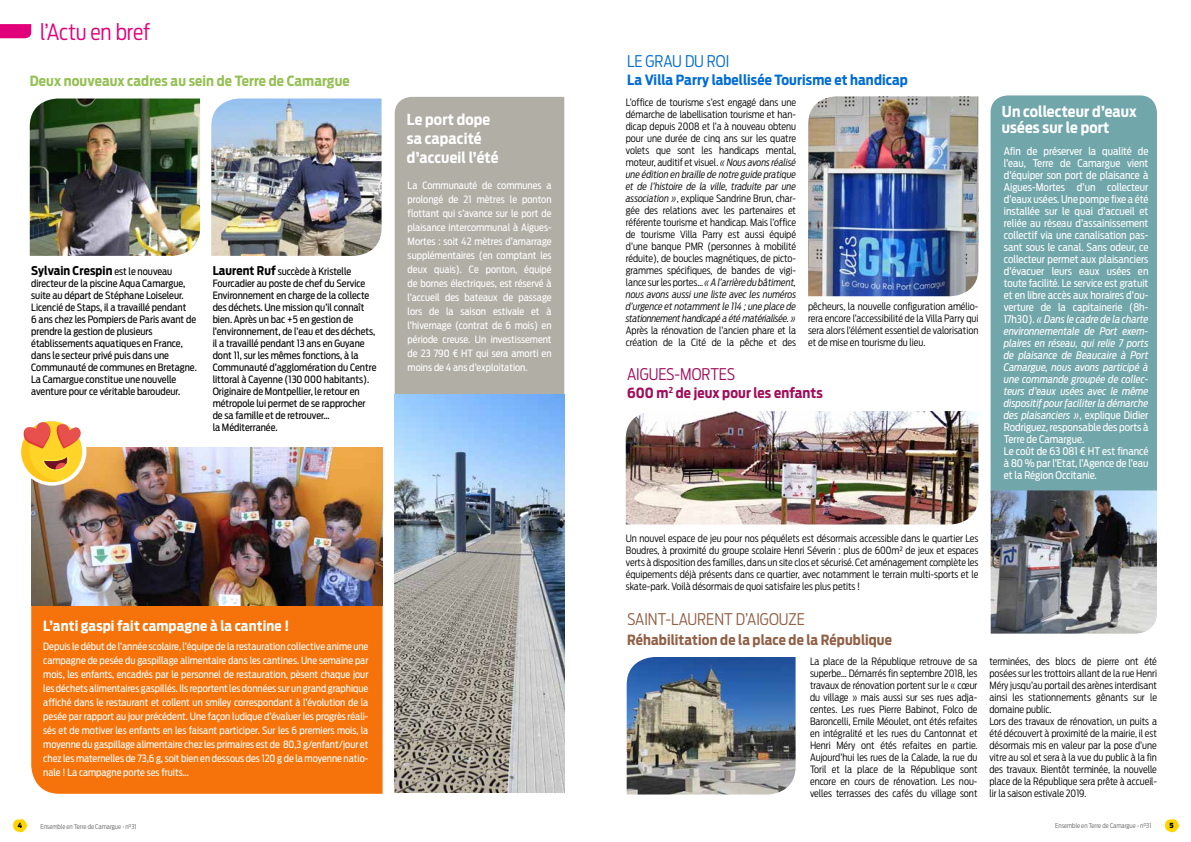
<style>
.page{position:relative;width:1191px;height:842px;background:#fff}
.page>*{position:absolute;margin:0;border:0;box-sizing:border-box;transform-origin:0 0}
.t1{font:300 22px "Antenna Cond";letter-spacing:-.01em;color:#e2007a}
.t2{font:300 16px "Antenna Cond";color:#916045}
.t3{font:300 16px "Antenna Cond";color:#a10d59}
.t4{font:300 16px "Antenna Cond";letter-spacing:-.005em;color:#006cd5}
.t5{font:700 15px/19px "Antenna Cond";letter-spacing:.01em;color:#fff}
.t6{font:700 14px "Antenna Cond";letter-spacing:.01em;color:#95c154}
.t7{font:700 14px "Antenna Cond";letter-spacing:.01em;color:#006cd5}
.t8{font:700 14px "Antenna Cond";letter-spacing:.01em;color:#916045}
.t9{font:700 14px "Antenna Cond";letter-spacing:.01em;color:#fff}
.t10{font:700 14px "Antenna Cond";letter-spacing:.01em;color:#a10d59}
.t11{font:700 12px "Antenna Cond";letter-spacing:.01em;color:#000}
.t12{font:10.5px/12px "Antenna Cond";color:#fff}
.t13{font:300 10px/12px "Antenna Cond";color:#000;text-align:justify}
.t14{font:10px/14px "Antenna Cond";color:#fff;text-align:justify}
.t15{font:10px/12px "Antenna Cond";color:#000}
.t16{font:900 7px "Antenna Cond";color:#000}
.t17{font:300 6.5px "Antenna Cond";color:#646567}
.s1{font-weight:400;font-size:10px}
.s2{font-weight:700;font-size:12px}
.s3{font-style:italic}
</style>
<div class="page">
<svg style="left:13px;top:819px;width:14px;height:14px"></svg>
<svg style="left:1164px;top:819px;width:15px;height:14px"></svg>
<div style="left:395px;top:97px;width:169px;height:297px;background:#b1aea5"></div>
<div style="left:990px;top:95px;width:167px;height:395px;background:#71a6ab"></div>
<svg style="left:0;top:24px;width:31px;height:14px"></svg>
<img style="left:990px;top:490px;width:167px;height:144px">
<img style="left:626px;top:411px;width:352px;height:113px">
<img style="left:626px;top:657px;width:169px;height:137px">
<img style="left:30px;top:99px;width:170px;height:157px">
<img style="left:211px;top:99px;width:170px;height:157px">
<img style="left:808px;top:96px;width:170px;height:200px">
<img style="left:395px;top:394px;width:169px;height:398px">
<div style="left:31px;top:606px;width:351px;height:188px;background:#f5730a"></div>
<img style="left:31px;top:447px;width:351px;height:159px">
<div style="left:18px;top:417px;width:68px;height:69px;background:#fff;border-radius:50%"></div>
<svg style="left:21px;top:421px;width:62px;height:61px"></svg>
<h1 class="t1" style="left:40px;top:18px;width:111px">l’Actu en bref</h1>
<h2 class="t4" style="left:627px;top:51px;width:104px">LE GRAU DU ROI</h2>
<h3 class="t6" style="left:30px;top:72px;width:321px">Deux nouveaux cadres au sein de Terre de Camargue</h3>
<h3 class="t7" style="left:627px;top:71px;width:282px">La Villa Parry labellisée Tourisme et handicap</h3>
<p class="t11" style="left:31px;top:263px;width:143px">Sylvain Crespin <span class="s1">est le nouveau</span></p>
<p class="t15" style="left:31px;top:277px;width:167px">directeur de la piscine Aqua Camargue, suite au départ de Stéphane Loiseleur.<br>Licencié de Staps, il a travaillé pendant<br>6 ans chez les Pompiers de Paris avant de prendre la gestion de plusieurs établissements aquatiques en France, dans le secteur privé puis dans une Communauté de communes en Bretagne.<br>La Camargue constitue une nouvelle aventure pour ce véritable baroudeur.</p>
<p class="t15" style="left:213px;top:265px;width:165px"><span class="s2">Laurent Ruf</span> succède à Kristelle Fourcadier au poste de chef du Service Environnement en charge de la collecte des déchets. Une mission qu’il connaît bien. Après un bac +5 en gestion de l’environnement, de l’eau et des déchets, il a travaillé pendant 13 ans en Guyane dont 11, sur les mêmes fonctions, à la Communauté d’agglomération du Centre littoral à Cayenne (130 000 habitants).<br>Originaire de Montpellier, le retour en métropole lui permet de se rapprocher de sa famille et de retrouver…<br>la Méditerranée.</p>
<h3 class="t5" style="left:407px;top:110px;width:93px">Le port dope sa capacité d’accueil l’été</h3>
<p class="t14" style="left:407px;top:179px;width:145px">La Communauté de communes a prolongé de 21 mètres le ponton flottant qui s’avance sur le port de plaisance intercommunal à Aigues-Mortes : soit 42 mètres d’amarrage supplémentaires (en comptant les deux quais). Ce ponton, équipé de bornes électriques, est réservé à l’accueil des bateaux de passage lors de la saison estivale et à l’hivernage (contrat de 6 mois) en période creuse. Un investissement de 23 790 € HT qui sera amorti en moins de 4 ans d’exploitation.</p>
<p class="t13" style="left:626px;top:96px;width:172px">L’office de tourisme s’est engagé dans une démarche de labellisation tourisme et han&shy;dicap depuis 2008 et l’a à nouveau obtenu pour une durée de cinq ans sur les quatre volets que sont les handicaps mental, moteur, auditif et visuel. <span class="s3">« Nous avons réalisé une édition en braille de notre guide pratique et de l’histoire de la ville, traduite par une association »</span>, explique Sandrine Brun, char&shy;gée des relations avec les partenaires et référente tourisme et handicap. Mais l’office de tourisme Villa Parry est aussi équipé d’une banque PMR (personnes à mobilité réduite), de boucles magnétiques, de picto&shy;grammes spécifiques, de bandes de vigi&shy;lance sur les portes… <span class="s3">« A l’arrière du bâtiment, nous avons aussi une liste avec les numéros d’urgence et notamment le 114 ; une place de stationnement handicapé a été matérialisée. »</span></p>
<p class="t13" style="left:626px;top:324px;width:172px">Après la rénovation de l’ancien phare et la création de la Cité de la pêche et des</p>
<h2 class="t3" style="left:627px;top:364px;width:110px">AIGUES-MORTES</h2>
<p class="t13" style="left:808px;top:300px;width:172px">pêcheurs, la nouvelle configuration amélio&shy;rera encore l’accessibilité de la Villa Parry qui sera alors l’élément essentiel de valorisation et de mise en tourisme du lieu.</p>
<h3 class="t10" style="left:627px;top:384px;width:197px">600 m<sup>2</sup> de jeux pour les enfants</h3>
<h3 class="t5" style="left:1001px;top:104px;width:136px;line-height:16px">Un collecteur d’eaux usées sur le port</h3>
<p class="t12" style="left:1003px;top:145px;width:146px">Afin de préserver la qualité de l’eau, Terre de Camargue vient d’équiper son port de plaisance à<br>Aigues-Mortes d’un collecteur d’eaux usées. Une pompe fixe a été installée sur le quai d’accueil et reliée au réseau d’assainissement collectif via une canalisation pas&shy;sant sous le canal. Sans odeur, ce collecteur permet aux plaisanciers d’évacuer leurs eaux usées en toute facilité. Le service est gratuit et en libre accès aux horaires d’ou&shy;verture de la capitainerie (8h-<br>17h30). <span class="s3">« Dans le cadre de la charte environnementale de Port exem&shy;plaires en réseau, qui relie 7 ports de plaisance de Beaucaire à Port<br>Camargue, nous avons participé à une commande groupée de collec&shy;teurs d’eaux usées avec le même dispositif pour faciliter la démarche des plaisanciers »</span>, explique Didier<br>Rodriguez, responsable des ports à<br>Terre de Camargue.<br>Le coût de 63 081 € HT est financé à 80 % par l’Etat, l’Agence de l’eau et la Région Occitanie.</p>
<h3 class="t9" style="left:43px;top:617px;width:247px">L’anti gaspi fait campagne à la cantine !</h3>
<p class="t14" style="left:43px;top:639px;width:327px">Depuis le début de l’année scolaire, l’équipe de la restauration collective anime une campagne de pesée du gaspillage alimentaire dans les cantines. Une semaine par mois, les enfants, encadrés par le personnel de restauration, pèsent chaque jour les déchets alimentaires gaspillés. Ils reportent les données sur un grand graphique affiché dans le restaurant et collent un smiley correspondant à l’évolution de la pesée par rapport au jour précédent. Une façon ludique d’évaluer les progrès réali&shy;sés et de motiver les enfants en les faisant participer. Sur les 6 premiers mois, la moyenne du gaspillage alimentaire chez les primaires est de 80,3 g/enfant/jour et chez les maternelles de 73,6 g, soit bien en dessous des 120 g de la moyenne natio&shy;nale ! La campagne porte ses fruits…</p>
<p class="t13" style="left:626px;top:533px;width:354px">Un nouvel espace de jeu pour nos péquélets est désormais accessible dans le quartier Les Boudres, à proximité du groupe scolaire Henri Séverin : plus de 600m² de jeux et espaces verts à disposition des familles, dans un site clos et sécurisé. Cet aménagement complète les équipements déjà présents dans ce quartier, avec notamment le terrain multi-sports et le skate-park. Voilà désormais de quoi satisfaire les plus petits !</p>
<h2 class="t2" style="left:627px;top:610px;width:179px">SAINT-LAURENT D’AIGOUZE</h2>
<h3 class="t8" style="left:627px;top:632px;width:266px">Réhabilitation de la place de la République</h3>
<p class="t13" style="left:810px;top:655px;width:169px">La place de la République retrouve de sa superbe… Démarrés fin septembre 2018, les travaux de rénovation portent sur le « cœur du village » mais aussi sur ses rues adja&shy;centes. Les rues Pierre Babinot, Folco de Baroncelli, Emile Méoulet, ont étés refaites en intégralité et les rues du Cantonnat et Henri Méry ont étés refaites en partie.<br>Aujourd’hui les rues de la Calade, la rue du Toril et la place de la République sont encore en cours de rénovation. Les nou&shy;velles terrasses des cafés du village sont</p>
<p class="t13" style="left:989px;top:655px;width:169px;text-align:left">terminées, des blocs de pierre ont été posées sur les trottoirs allant de la rue Henri Méry jusqu’au portail des arènes interdisant ainsi les stationnements gênants sur le domaine public.<br>Lors des travaux de rénovation, un puits a été découvert à proximité de la mairie, il est désormais mis en valeur par la pose d’une vitre au sol et sera à la vue du public à la fin des travaux. Bientôt terminée, la nouvelle place de la République sera prête à accueil&shy;lir la saison estivale 2019.</p>
<p class="t16" style="left:18px;top:821px;width:6px">4</p>
<p class="t17" style="left:40px;top:823px;width:98px">Ensemble en Terre de Camargue • n°31</p>
<p class="t17" style="left:1055px;top:821px;width:98px">Ensemble en Terre de Camargue • n°31</p>
<p class="t16" style="left:1169px;top:821px;width:6px">5</p>
</div>
